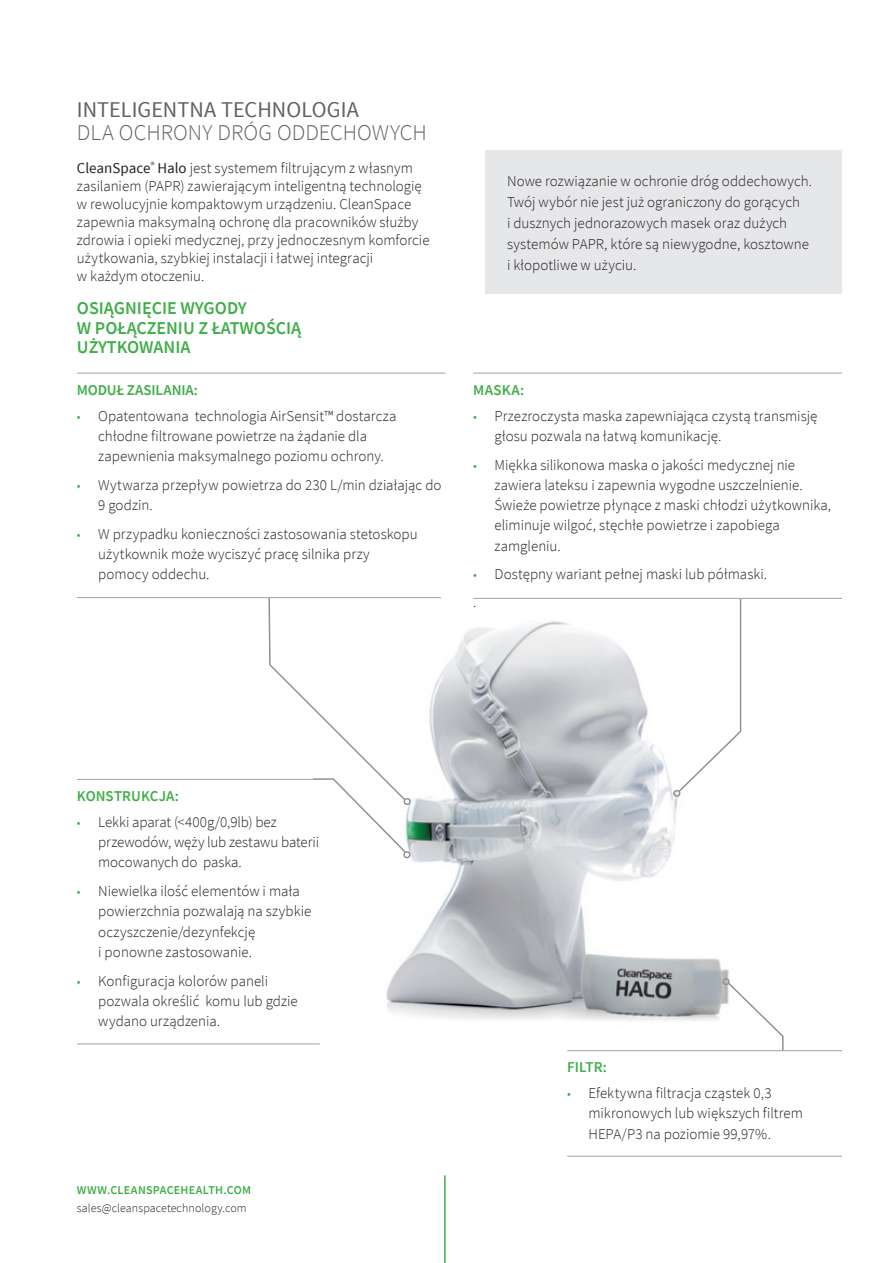
<style>
.page{position:relative;width:893px;height:1263px;background:#fff}
.page>*{position:absolute;margin:0;border:0;box-sizing:border-box;transform-origin:0 0}
.t1{font:300 22.5px/22.5px "Source Sans Pro";color:#5f6263}
.t2{font:600 18px/19.5px "Source Sans Pro";color:#40ae49}
.t3{font:300 15px/20.2px "Source Sans Pro";color:#231f20}
.t4{font:600 15px "Source Sans Pro";color:#40ae49}
.t5{font:600 15px "Source Sans Pro";color:#40ae49}
.t6{font:300 12px "Source Sans Pro";letter-spacing:.01em;color:#231f20}
.t7{font:600 12px "Source Sans Pro";letter-spacing:.02em;color:#40ae49}
.s1{font-weight:400}
.s2{font-size:13.5px;color:#40ae49}
</style>
<div class="page">
<img style="left:192px;top:597px;width:650px;height:424px">
<hr style="left:77px;top:373px;width:369px;height:1px;background:#a1a0a2">
<div style="left:404px;top:798px;width:7px;height:7px;border:2px solid #929294;border-radius:50%"></div>
<svg style="left:268px;top:598px;width:139px;height:256px"></svg>
<div style="left:403px;top:851px;width:8px;height:7px;border:2px solid #929294;border-radius:50%"></div>
<svg style="left:727px;top:981px;width:57px;height:71px"></svg>
<div style="left:722px;top:978px;width:8px;height:7px;border:2px solid #929294;border-radius:50%"></div>
<hr style="left:77px;top:597px;width:364px;height:1px;background:#a1a0a2">
<hr style="left:567px;top:1156px;width:275px;height:1px;background:#a1a0a2">
<hr style="left:77px;top:1043px;width:243px;height:1px;background:#a1a0a2">
<hr style="left:473px;top:598px;width:369px;height:1px;background:#a1a0a2">
<hr style="left:444px;top:1175px;width:2px;height:88px;background:#40ae49">
<svg style="left:677px;top:597px;width:65px;height:196px"></svg>
<div style="left:673px;top:790px;width:7px;height:7px;border:2px solid #929294;border-radius:50%"></div>
<hr style="left:473px;top:373px;width:369px;height:1px;background:#a1a0a2">
<div style="left:486px;top:151px;width:356px;height:143px;background:#e6e7e9"></div>
<hr style="left:77px;top:779px;width:243px;height:1px;background:#a1a0a2">
<hr style="left:567px;top:1050px;width:275px;height:1px;background:#a1a0a2">
<p class="t1" style="left:77px;top:99px;width:351px"><span class="s1">INTELIGENTNA TECHNOLOGIA<br></span>DLA OCHRONY DRÓG ODDECHOWYCH</p>
<p class="t3" style="left:77px;top:159px;width:354px;line-height:18px"><span class="s1">CleanSpace</span><sup>®</sup> <span class="s1">Halo</span> jest systemem filtrującym z własnym zasilaniem (PAPR) zawierającym inteligentną technologię w rewolucyjnie kompaktowym urządzeniu. CleanSpace zapewnia maksymalną ochronę dla pracowników służby zdrowia i opieki medycznej, przy jednoczesnym komforcie użytkowania, szybkiej instalacji i łatwej integracji<br>w każdym otoczeniu.</p>
<p class="t2" style="left:77px;top:298px;width:226px">OSIĄGNIĘCIE WYGODY<br>W POŁĄCZENIU Z ŁATWOŚCIĄ<br>UŻYTKOWANIA</p>
<p class="t4" style="left:77px;top:380px;width:123px">MODUŁ ZASILANIA:</p>
<p class="t3" style="left:77px;top:405px;width:321px;text-align:center"><span class="s2">•</span> Opatentowana technologia AirSensit™ dostarcza chłodne filtrowane powietrze na żądanie dla zapewnienia maksymalnego poziomu ochrony.</p>
<p class="t3" style="left:98px;top:475px;width:345px;text-indent:-21px"><span class="s2">•</span> Wytwarza przepływ powietrza do 230 L/min działając do<br>9 godzin.</p>
<p class="t3" style="left:98px;top:524px;width:321px;text-indent:-21px"><span class="s2">•</span> W przypadku konieczności zastosowania stetoskopu użytkownik może wyciszyć pracę silnika przy pomocy oddechu.</p>
<p class="t3" style="left:507px;top:171px;width:307px;line-height:21px">Nowe rozwiązanie w ochronie dróg oddechowych.<br>Twój wybór nie jest już ograniczony do gorących<br>i dusznych jednorazowych masek oraz dużych systemów PAPR, które są niewygodne, kosztowne i kłopotliwe w użyciu.</p>
<p class="t4" style="left:473px;top:380px;width:53px">MASKA:</p>
<p class="t3" style="left:495px;top:405px;width:324px;text-indent:-21px"><span class="s2">•</span> Przezroczysta maska zapewniająca czystą transmisję głosu pozwala na łatwą komunikację.</p>
<p class="t3" style="left:495px;top:454px;width:338px;text-indent:-21px"><span class="s2">•</span> Miękka silikonowa maska o jakości medycznej nie zawiera lateksu i zapewnia wygodne uszczelnienie.<br>Świeże powietrze płynące z maski chłodzi użytkownika, eliminuje wilgoć, stęchłe powietrze i zapobiega zamgleniu.</p>
<p class="t3" style="left:473px;top:564px;width:295px"><span class="s2">•</span> Dostępny wariant pełnej maski lub półmaski.</p>
<p class="t3" style="left:473px;top:592px;width:5px">.</p>
<p class="t4" style="left:77px;top:786px;width:104px">KONSTRUKCJA:</p>
<p class="t3" style="left:98px;top:812px;width:222px;text-indent:-21px"><span class="s2">•</span> Lekki aparat (&lt;400g/0,9lb) bez przewodów, węży lub zestawu baterii mocowanych do paska.</p>
<p class="t3" style="left:98px;top:881px;width:215px;text-indent:-21px"><span class="s2">•</span> Niewielka ilość elementów i mała powierzchnia pozwalają na szybkie oczyszczenie/dezynfekcję<br>i ponowne zastosowanie.</p>
<p class="t3" style="left:98px;top:970px;width:201px;text-indent:-21px"><span class="s2">•</span> Konfiguracja kolorów paneli pozwala określić komu lub gdzie wydano urządzenia.</p>
<p class="t7" style="left:77px;top:1182px;width:176px">WWW.CLEANSPACEHEALTH.COM</p>
<p class="t6" style="left:77px;top:1200px;width:171px">sales@cleanspacetechnology.com</p>
<p class="t5" style="left:567px;top:1058px;width:41px">FILTR:</p>
<p class="t3" style="left:588px;top:1083px;width:216px;text-indent:-21px"><span class="s2">•</span> Efektywna filtracja cząstek 0,3 mikronowych lub większych filtrem<br>HEPA/P3 na poziomie 99,97%.</p>
</div>
